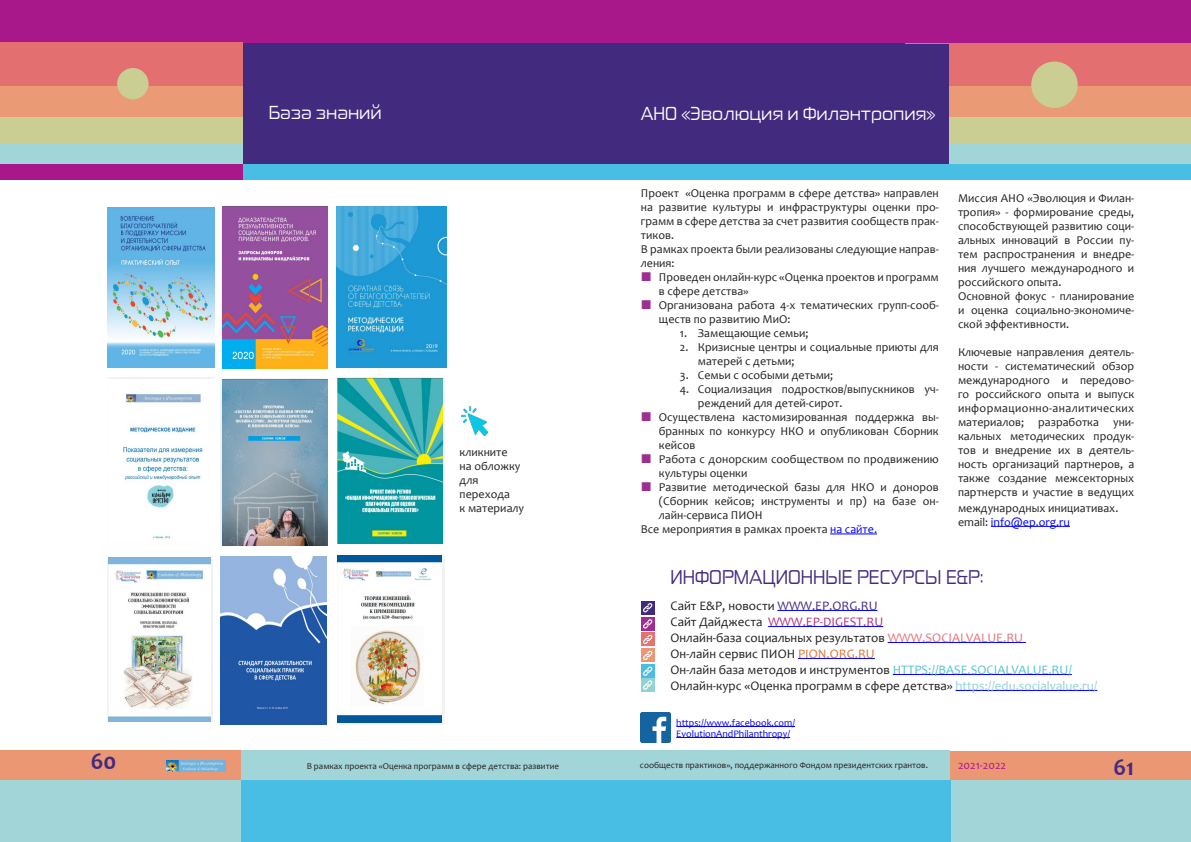
<style>
.page{position:relative;width:1191px;height:842px;background:#fff}
.page>*{position:absolute;margin:0;border:0;box-sizing:border-box;transform-origin:0 0}
.t1{font:700 24px "Candara";color:#422b7f}
.Заголовок_1{font:19px "Zekton Rg";color:#422b7f}
.Заголовок_осн{font:18px "Zekton Rg";color:#fff}
.Основной_текст{font:13px "Candara";color:#231f20}
.Основной_текст-2{font:13px "Candara";color:#ac3280}
.Основной_текст-3{font:12px/14px "Candara";color:#231f20;text-align:justify}
.Основной_текст-4{font:12px "Candara";color:#00f}
.t2{font:12px "Candara";color:#a9188b}
.t3{font:10px/11px "Candara";color:#00f}
.Основной_текст-5{font:9px "Candara";color:#231f20}
.s1{font-family:"Inter";color:#9f2e92}
.s2{color:#00f}
.s3{color:#231f20}
.s4{color:#422b7f}
.s5{color:#e57273}
.s6{color:#dc7434}
.s7{color:#54c3d0}
.s8{color:#91d2d3}
</style>
<div class="page">
<div style="left:949px;top:751px;width:242px;height:32px;background:#ec9774"></div>
<div style="left:241px;top:751px;width:708px;height:31px;background:#a2d5d8"></div>
<div style="left:243px;top:0;width:708px;height:164px;background:#422b7f"></div>
<div style="left:949px;top:781px;width:241px;height:61px;background:#a2d5d8"></div>
<div style="left:949px;top:85px;width:242px;height:38px;background:#ea9a75"></div>
<div style="left:949px;top:141px;width:242px;height:23px;background:#a2d5d8"></div>
<div style="left:949px;top:117px;width:242px;height:27px;background:#cace93"></div>
<div style="left:949px;top:42px;width:242px;height:44px;background:#e36f70"></div>
<div style="left:950px;top:0;width:241px;height:42px;background:#a9188b"></div>
<div style="left:1031px;top:62px;width:46px;height:46px;background:#cace93;border-radius:50%"></div>
<div style="left:950px;top:164px;width:241px;height:16px;background:#48bee4"></div>
<div style="left:241px;top:781px;width:709px;height:61px;background:#48bee4"></div>
<div style="left:241px;top:0;width:710px;height:43px;background:#a9188b"></div>
<hr style="left:777px;top:610px;width:100px;height:1px;background:#00f">
<hr style="left:768px;top:626px;width:115px;height:1px;background:#00f">
<hr style="left:887px;top:642px;width:139px;height:1px;background:#00f">
<hr style="left:798px;top:658px;width:77px;height:1px;background:#00f">
<hr style="left:892px;top:674px;width:179px;height:1px;background:#00f">
<hr style="left:955px;top:690px;width:142px;height:1px;background:#00f">
<hr style="left:991px;top:526px;width:79px;height:1px;background:#00f">
<hr style="left:830px;top:534px;width:47px;height:1px;background:#00f">
<img style="left:641px;top:712px;width:29px;height:30px">
<hr style="left:676px;top:726px;width:119px;height:1px;background:#00f">
<hr style="left:676px;top:737px;width:114px;height:1px;background:#00f">
<div style="left:0;top:0;width:241px;height:42px;background:#a9188b"></div>
<div style="left:1px;top:751px;width:240px;height:31px;background:#ec9774"></div>
<div style="left:0;top:164px;width:950px;height:16px;background:#48bee4"></div>
<div style="left:0;top:164px;width:243px;height:16px;background:#a9188b"></div>
<div style="left:0;top:781px;width:240px;height:61px;background:#a2d5d8"></div>
<img style="left:166px;top:760px;width:59px;height:11px">
<div style="left:0;top:85px;width:243px;height:38px;background:#ea9a75"></div>
<div style="left:0;top:141px;width:243px;height:23px;background:#a2d5d8"></div>
<div style="left:0;top:117px;width:242px;height:27px;background:#cace93"></div>
<div style="left:0;top:42px;width:243px;height:44px;background:#e36f70"></div>
<div style="left:117px;top:68px;width:32px;height:31px;background:#cace93;border-radius:50%"></div>
<img style="left:108px;top:208px;width:106px;height:159px">
<img style="left:222px;top:207px;width:105px;height:161px">
<img style="left:336px;top:207px;width:110px;height:161px">
<img style="left:121px;top:392px;width:83px;height:149px">
<img style="left:222px;top:379px;width:105px;height:166px">
<img style="left:339px;top:377px;width:105px;height:167px">
<img style="left:337px;top:378px;width:105px;height:166px">
<img style="left:108px;top:557px;width:104px;height:165px">
<img style="left:109px;top:557px;width:101px;height:165px">
<img style="left:221px;top:556px;width:105px;height:168px">
<img style="left:337px;top:556px;width:107px;height:168px">
<img style="left:337px;top:556px;width:104px;height:166px">
<img style="left:461px;top:407px;width:26px;height:28px">
<div style="left:641px;top:617px;width:13px;height:14px;background:#9f2e92"></div>
<svg style="left:643px;top:619px;width:10px;height:10px"></svg>
<div style="left:641px;top:601px;width:13px;height:14px;background:#422b7f"></div>
<svg style="left:643px;top:603px;width:10px;height:9px"></svg>
<div style="left:641px;top:632px;width:13px;height:14px;background:#e57273"></div>
<svg style="left:643px;top:635px;width:10px;height:9px"></svg>
<div style="left:641px;top:648px;width:13px;height:14px;background:#ec9774"></div>
<svg style="left:643px;top:650px;width:10px;height:10px"></svg>
<div style="left:641px;top:664px;width:13px;height:14px;background:#48bee4"></div>
<div style="left:641px;top:678px;width:13px;height:14px;background:#91d2d3"></div>
<svg style="left:643px;top:666px;width:10px;height:24px"></svg>
<p class="Заголовок_осн" style="left:269px;top:101px;width:114px">База знаний</p>
<p class="Основной_текст-3" style="left:459px;top:445px;width:50px">кликните</p>
<p class="Основной_текст-3" style="left:459px;top:459px;width:62px">на обложку</p>
<p class="Основной_текст-3" style="left:459px;top:473px;width:20px">для</p>
<p class="Основной_текст-3" style="left:459px;top:487px;width:52px">перехода</p>
<p class="Основной_текст-3" style="left:459px;top:501px;width:66px">к материалу</p>
<p class="t1" style="left:91px;top:746px;width:27px">60</p>
<p class="Основной_текст-5" style="left:307px;top:760px;width:254px">В рамках проекта «Оценка программ в сфере детства: развитие</p>
<p class="Заголовок_осн" style="left:641px;top:102px;width:296px">АНО «Эволюция и Филантропия»</p>
<p class="Основной_текст-3" style="left:641px;top:186px;width:299px">Проект «Оценка программ в сфере детства» направлен на развитие культуры и инфраструктуры оценки про&shy;грамм в сфере детства за счет развития сообществ прак&shy;тиков.</p>
<p class="Основной_текст-3" style="left:641px;top:242px;width:299px">В рамках проекта были реализованы следующие направ&shy;ления:</p>
<p class="Основной_текст-3" style="left:659px;top:270px;width:281px;text-indent:-18px"><span class="s1">■</span> Проведен онлайн-курс «Оценка проектов и программ в сфере детства»</p>
<p class="Основной_текст-3" style="left:659px;top:298px;width:281px;text-indent:-18px"><span class="s1">■</span> Организована работа 4-х тематических групп-сооб&shy;ществ по развитию МиО:</p>
<p class="Основной_текст-3" style="left:680px;top:326px;width:130px">1. Замещающие семьи;</p>
<p class="Основной_текст-3" style="left:698px;top:340px;width:242px;text-indent:-18px">2. Кризисные центры и социальные приюты для матерей с детьми;</p>
<p class="Основной_текст-3" style="left:680px;top:368px;width:155px">3. Семьи с особыми детьми;</p>
<p class="Основной_текст-3" style="left:698px;top:382px;width:242px;text-indent:-18px">4. Социализация подростков/выпускников уч&shy;реждений для детей-сирот.</p>
<p class="Основной_текст-3" style="left:659px;top:410px;width:281px;text-indent:-18px"><span class="s1">■</span> Осуществлена кастомизированная поддержка вы&shy;бранных по конкурсу НКО и опубликован Сборник кейсов</p>
<p class="Основной_текст-3" style="left:659px;top:452px;width:281px;text-indent:-18px"><span class="s1">■</span> Работа с донорским сообществом по продвижению культуры оценки</p>
<p class="Основной_текст-3" style="left:659px;top:480px;width:281px;text-indent:-18px"><span class="s1">■</span> Развитие методической базы для НКО и доноров (Сборник кейсов; инструменты и пр) на базе он&shy;лайн-сервиса ПИОН</p>
<p class="Основной_текст-3" style="left:641px;top:522px;width:238px">Все мероприятия в рамках проекта <span class="s2">на сайте.</span></p>
<p class="Основной_текст-3" style="left:958px;top:191px;width:178px">Миссия АНО «Эволюция и Филан&shy;тропия» - формирование среды, способствующей развитию соци&shy;альных инноваций в России пу&shy;тем распространения и внедре&shy;ния лучшего международного и российского опыта.</p>
<p class="Основной_текст-3" style="left:958px;top:289px;width:178px">Основной фокус - планирование и оценка социально-экономиче&shy;ской эффективности.</p>
<p class="Основной_текст-3" style="left:958px;top:345px;width:178px">Ключевые направления деятель&shy;ности - систематический обзор международного и передово&shy;го российского опыта и выпуск информационно-аналитических материалов; разработка уни&shy;кальных методических продук&shy;тов и внедрение их в деятель&shy;ность организаций партнеров, а также создание межсекторных партнерств и участие в ведущих</p>
<p class="Основной_текст-3" style="left:958px;top:501px;width:162px">международных инициативах.</p>
<p class="Основной_текст-4" style="left:958px;top:514px;width:113px"><span class="s3">email:</span> info@ep.org.ru</p>
<p class="Заголовок_1" style="left:670px;top:565px;width:314px">ИНФОРМАЦИОННЫЕ РЕСУРСЫ E&amp;P:</p>
<p class="Основной_текст" style="left:670px;top:597px;width:208px">Сайт E&amp;P, новости <span class="s4">WWW.EP.ORG.RU</span></p>
<p class="Основной_текст-2" style="left:670px;top:613px;width:214px"><span class="s3">Сайт Дайджеста</span> WWW.EP-DIGEST.RU</p>
<p class="Основной_текст" style="left:670px;top:629px;width:354px">Онлайн-база социальных результатов <span class="s5">WWW.SOCIALVALUE.RU</span></p>
<p class="Основной_текст" style="left:670px;top:645px;width:206px">Он-лайн сервис ПИОН <span class="s6">PION.ORG.RU</span></p>
<p class="Основной_текст" style="left:670px;top:661px;width:403px">Он-лайн база методов и инструментов <span class="s7">HTTPS://BASE.SOCIALVALUE.RU/</span></p>
<p class="Основной_текст" style="left:670px;top:677px;width:428px">Онлайн-курс «Оценка программ в сфере детства» <span class="s8">https://edu.socialvalue.ru/</span></p>
<p class="t3" style="left:676px;top:717px;width:120px">https://www.facebook.com/<br>EvolutionAndPhilanthropy/</p>
<p class="Основной_текст-5" style="left:640px;top:759px;width:289px">сообществ практиков», поддержанного Фондом президентских грантов.</p>
<p class="t2" style="left:958px;top:758px;width:50px">2021-2022</p>
<h1 class="t1" style="left:1113px;top:752px;width:22px">61</h1>
</div>
